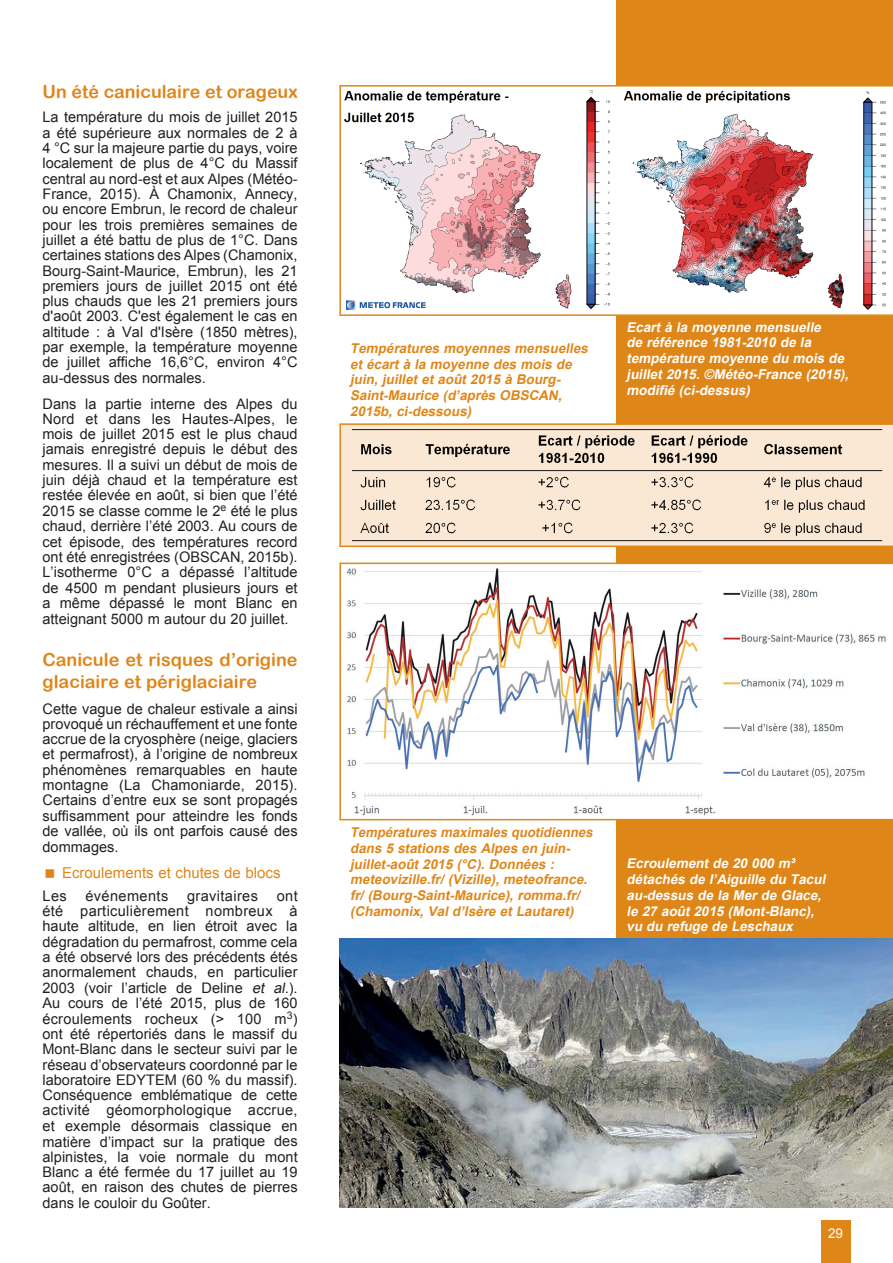
<style>
.page{position:relative;width:893px;height:1263px;background:#fff}
.page>*{position:absolute;margin:0;border:0;box-sizing:border-box;transform-origin:0 0}
.t1{font:18px/21.6px "Arial Rounded MT Bold";color:#df8619}
.t2{font:15px "Arial";color:#df8619}
.t3{font:14.55px/15.3px "Arial";color:#231f20;text-align:justify}
.t4{font:14.55px "Arial";letter-spacing:.025em;color:#231f20}
.t5{font:italic 700 13.5px/15.8px "Arial";color:#df8619}
.t6{font:italic 700 13.5px/15.8px "Arial";color:#fff}
.t7{font:13.5px "Arial";color:#fff}
.s1{font-style:italic}
</style>
<div class="page">
<div style="left:617px;top:0;width:276px;height:1106px;background:#df8619"></div>
<div style="left:821px;top:1220px;width:29px;height:43px;background:#df8619"></div>
<svg style="left:339px;top:563px;width:554px;height:257px"></svg>
<img style="left:339px;top:85px;width:554px;height:231px">
<svg style="left:339px;top:423px;width:554px;height:124px;background:#e5d3be"></svg>
<img style="left:339px;top:939px;width:554px;height:269px">
<p class="t1" style="left:43px;top:81px;width:257px">Un été caniculaire et orageux</p>
<p class="t3" style="left:43px;top:110px;width:257px">La température du mois de juillet 2015 a été supérieure aux normales de 2 à 4 °C sur la majeure partie du pays, voire localement de plus de 4°C du Massif central au nord-est et aux Alpes (Météo-France, 2015). À Chamonix, Annecy, ou encore Embrun, le record de chaleur pour les trois premières semaines de juillet a été battu de plus de 1°C. Dans certaines stations des Alpes (Chamonix, Bourg-Saint-Maurice, Embrun), les 21 premiers jours de juillet 2015 ont été plus chauds que les 21 premiers jours d'août 2003. C'est également le cas en altitude : à Val d'Isère (1850 mètres), par exemple, la température moyenne de juillet affiche 16,6°C, environ 4°C au-dessus des normales.</p>
<p class="t3" style="left:43px;top:396px;width:257px">Dans la partie interne des Alpes du Nord et dans les Hautes-Alpes, le mois de juillet 2015 est le plus chaud jamais enregistré depuis le début des mesures. Il a suivi un début de mois de juin déjà chaud et la température est restée élevée en août, si bien que l’été 2015 se classe comme le 2<sup>e</sup> été le plus chaud, derrière l’été 2003. Au cours de cet épisode, des températures record ont été enregistrées (OBSCAN, 2015b).<br>L’isotherme 0°C a dépassé l’altitude de 4500 m pendant plusieurs jours et a même dépassé le mont Blanc en atteignant 5000 m autour du 20 juillet.</p>
<p class="t1" style="left:43px;top:649px;width:257px">Canicule et risques d’origine glaciaire et périglaciaire</p>
<p class="t3" style="left:43px;top:701px;width:257px">Cette vague de chaleur estivale a ainsi provoqué un réchauffement et une fonte accrue de la cryosphère (neige, glaciers et permafrost), à l’origine de nombreux phénomènes remarquables en haute montagne (La Chamoniarde, 2015).<br>Certains d’entre eux se sont propagés suffisamment pour atteindre les fonds de vallée, où ils ont parfois causé des dommages.</p>
<p class="t2" style="left:62px;top:863px;width:220px">Ecroulements et chutes de blocs</p>
<p class="t3" style="left:43px;top:888px;width:26px">Les</p>
<p class="t4" style="left:85px;top:886px;width:84px">événements</p>
<p class="t4" style="left:187px;top:886px;width:73px">gravitaires</p>
<p class="t3" style="left:43px;top:888px;width:257px;text-indent:234px">ont été particulièrement nombreux à haute altitude, en lien étroit avec la dégradation du permafrost, comme cela a été observé lors des précédents étés anormalement chauds, en particulier 2003 (voir l’article de Deline <span class="s1">et al.</span>).<br>Au cours de l’été 2015, plus de 160 écroulements rocheux (&gt; 100 m<sup>3</sup>) ont été répertoriés dans le massif du Mont-Blanc dans le secteur suivi par le réseau d’observateurs coordonné par le laboratoire EDYTEM (60 % du massif).<br>Conséquence emblématique de cette activité géomorphologique accrue, et exemple désormais classique en matière d’impact sur la pratique des alpinistes, la voie normale du mont Blanc a été fermée du 17 juillet au 19 août, en raison des chutes de pierres dans le couloir du Goûter.</p>
<p class="t5" style="left:350px;top:341px;width:243px">Températures moyennes mensuelles et écart à la moyenne des mois de juin, juillet et août 2015 à Bourg-<br>Saint-Maurice (d’après OBSCAN,<br>2015b, ci-dessous)</p>
<p class="t6" style="left:627px;top:319px;width:227px">Ecart à la moyenne mensuelle<br>de référence 1981-2010 de la température moyenne du mois de j uillet 2015. ©Météo-France (2015), modifié (ci-dessus)</p>
<p class="t5" style="left:350px;top:825px;width:247px">Températures maximales quotidiennes dans 5 stations des Alpes en j uin&shy;juillet-août 2015 (°C). Données : meteovizille.fr/ (Vizille), meteofrance. fr/ (Bourg-Saint-Maurice), romma.fr/ (Chamonix, Val d’Isère et Lautaret)</p>
<p class="t6" style="left:627px;top:856px;width:204px">Ecroulement de 20 000 m³ détachés de l’Aiguille du Tacul au-dessus de la Mer de Glace, le 27 août 2015 (Mont-Blanc), vu du refuge de Leschaux</p>
<p class="t7" style="left:828px;top:1225px;width:17px">29</p>
</div>
